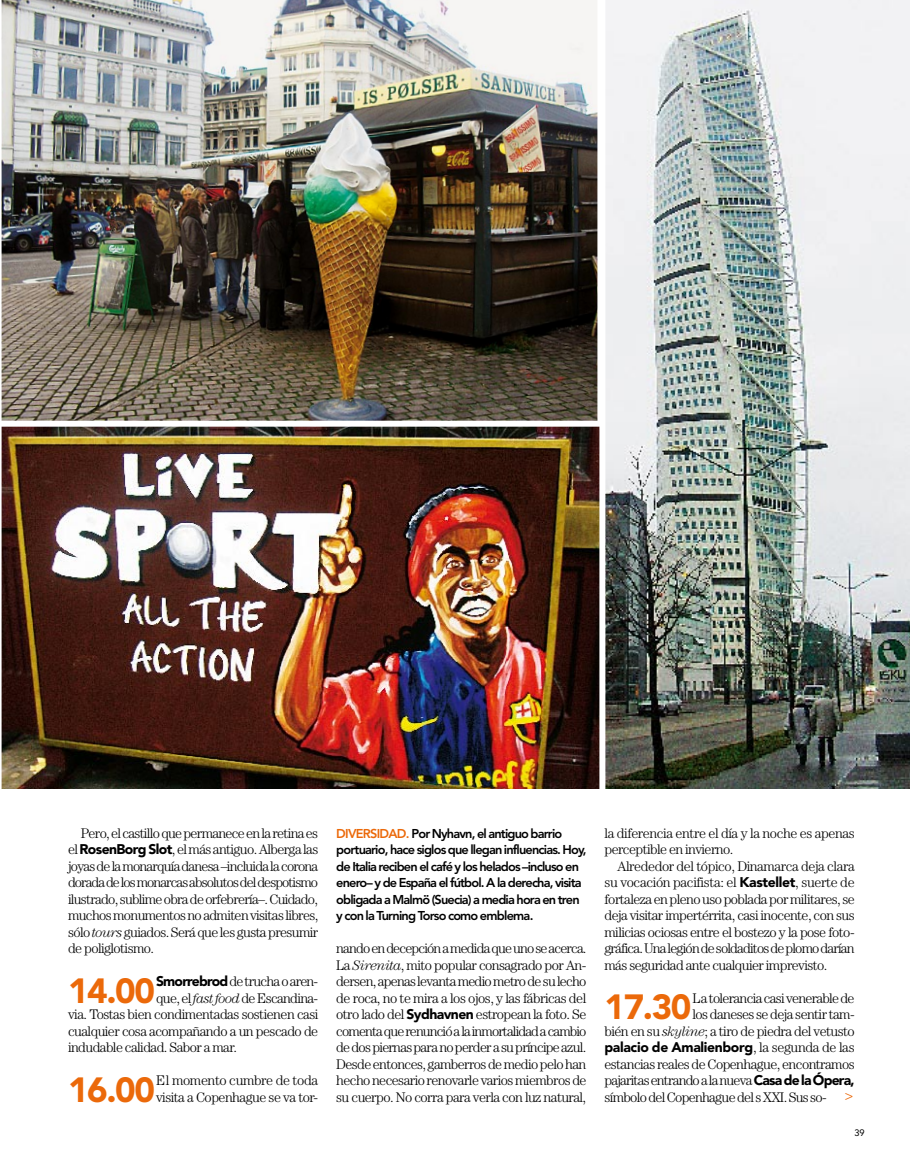
<style>
.page{position:relative;width:910px;height:1161px;background:#fff}
.page>*{position:absolute;margin:0;border:0;box-sizing:border-box;transform-origin:0 0}
.t1{font:900 34.8px "Avenir LT Std";letter-spacing:-.04em;color:#eb690a}
.t2{font:15px "Century Std";color:#eb690a}
.t3{font:300 13.95px/16.5px "Century Std";letter-spacing:-.04em;color:#000;text-align:justify}
.t4{font:900 13.95px "Avenir LT Std";letter-spacing:-.025em;color:#000}
.t5{font:800 12.75px/16.5px "Avenir LT Std";letter-spacing:-.065em;color:#000}
.t6{font:9.3px "Avenir LT Std";color:#000}
.s1{font-family:"Avenir LT Std";font-weight:900}
.s2{font-style:italic}
.s3{color:#eb690a}
.s4{font-family:"Century Std";font-weight:300}
</style>
<div class="page">
<img style="left:605px;top:0;width:305px;height:788px">
<img style="left:2px;top:0;width:595px;height:421px">
<img style="left:2px;top:427px;width:597px;height:361px">
<p class="t3" style="left:68px;top:824px;width:252px;text-indent:13px">Pero, el castillo que permanece en la retina es el <span class="s1">RosenBorg Slot</span>, el más antiguo. Alberga las joyas de la monarquía danesa –incluida la corona dorada de los monarcas absolutos del despotismo ilustrado, sublime obra de orfebrería–. Cuidado, muchos monumentos no admiten visitas libres, sólo <span class="s2">tours</span> guiados. Será que les gusta presumir de poliglotismo.</p>
<h1 class="t1" style="left:68px;top:969px;width:88px">14.00</h1>
<p class="t3" style="left:156px;top:973px;width:164px"><span class="s1">Smorrebrod</span> de trucha o aren-</p>
<p class="t3" style="left:156px;top:989px;width:164px">que, el <span class="s2">fast food</span> de Escandina-</p>
<p class="t3" style="left:68px;top:1006px;width:252px">via. Tostas bien condimentadas sostienen casi</p>
<p class="t3" style="left:68px;top:1022px;width:252px">cualquier cosa acompañando a un pescado de</p>
<p class="t3" style="left:68px;top:1039px;width:171px">indudable calidad. Sabor a mar.</p>
<h1 class="t1" style="left:68px;top:1068px;width:88px">16.00</h1>
<p class="t3" style="left:156px;top:1072px;width:164px">El momento cumbre de toda visita a Copenhague se va tor-</p>
<p class="t5" style="left:336px;top:825px;width:252px"><span class="s3">diversidad.</span> Por Nyhavn, el antiguo barrio portuario, hace siglos que llegan influencias. Hoy, de Italia reciben el café y los helados –incluso en enero– y de España el fútbol. A la derecha, visita obligada a Malmö (Suecia) a media hora en tren y con la Turning Torso como emblema.</p>
<p class="t3" style="left:336px;top:940px;width:252px">nando en decepción a medida que uno se acerca.<br>La <span class="s2">Sirenita</span>, mito popular consagrado por An&shy;dersen, apenas levanta medio metro de su lecho de roca, no te mira a los ojos, y las fábricas del otro lado del <span class="s1">Sydhavnen</span> estropean la foto. Se comenta que renunció a la inmortalidad a cambio de dos piernas para no perder a su príncipe azul.<br>Desde entonces, gamberros de medio pelo han hecho necesario renovarle varios miembros de su cuerpo. No corra para verla con luz natural,</p>
<p class="t3" style="left:604px;top:824px;width:252px">la diferencia entre el día y la noche es apenas perceptible en invierno.</p>
<p class="t3" style="left:604px;top:857px;width:252px;text-indent:13px">Alrededor del tópico, Dinamarca deja clara su vocación pacifista: el <span class="s1">Kastellet</span>, suerte de fortaleza en pleno uso poblada por militares, se deja visitar impertérrita, casi inocente, con sus milicias ociosas entre el bostezo y la pose foto&shy;gráfica. Una legión de soldaditos de plomo darían más seguridad ante cualquier imprevisto.</p>
<h1 class="t1" style="left:604px;top:986px;width:88px">17.30</h1>
<p class="t3" style="left:604px;top:989px;width:252px;text-align:right">La tolerancia casi venerable de<br>los daneses se deja sentir tam-<br>bién en su <span class="s2">skyline</span>; a tiro de piedra del vetusto</p>
<p class="t4" style="left:604px;top:1039px;width:252px">palacio de Amalienborg<span class="s4">, la segunda de las</span></p>
<p class="t3" style="left:604px;top:1055px;width:252px">estancias reales de Copenhague, encontramos pajaritas entrando a la nueva <span class="s1">Casa de la Ópera, </span>símbolo del Copenhague del s XXI. Sus so-</p>
<p class="t2" style="left:845px;top:1086px;width:10px">&gt;</p>
<p class="t6" style="left:854px;top:1127px;width:12px">39</p>
</div>
